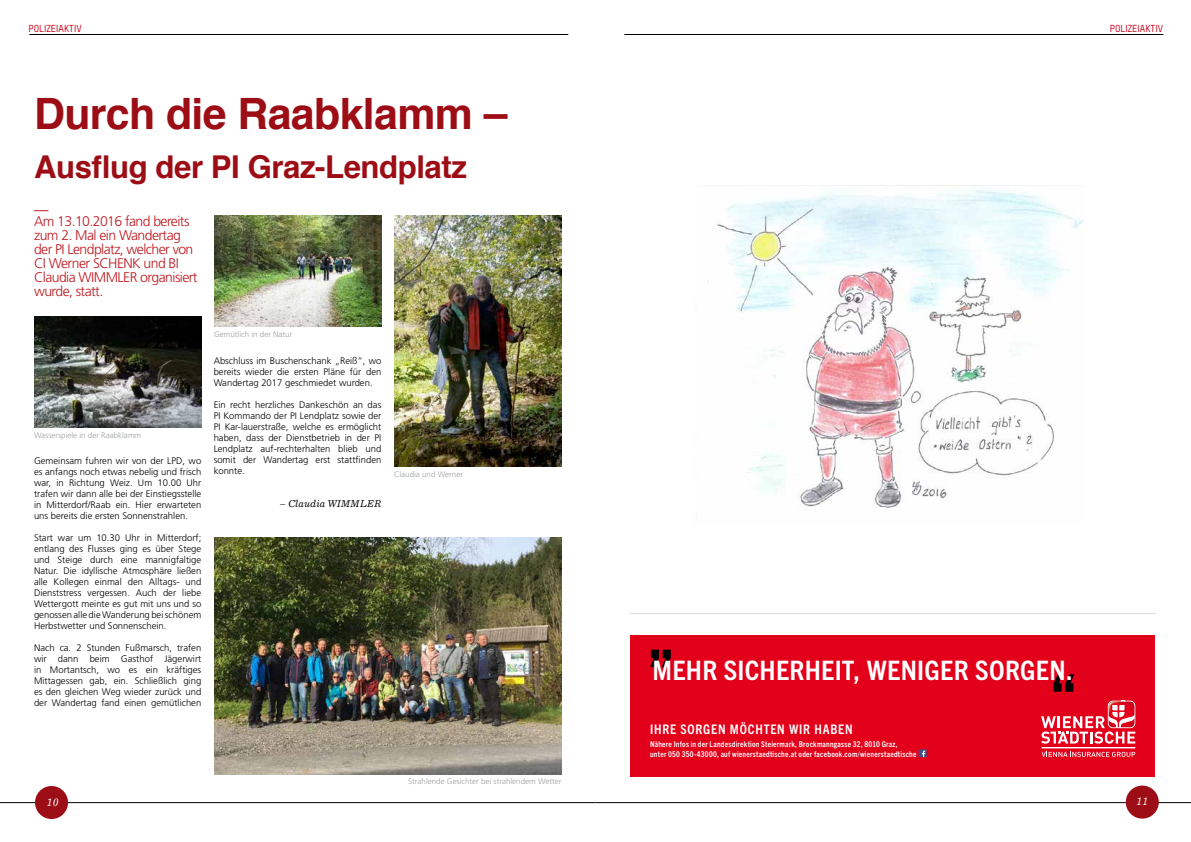
<style>
.page{position:relative;width:1191px;height:842px;background:#fff}
.page>*{position:absolute;margin:0;border:0;box-sizing:border-box;transform-origin:0 0}
.t1{font:700 43.2px "Helvetica";letter-spacing:-.015em;color:#9d0d15}
.t2{font:700 31.4px "Helvetica";letter-spacing:-.015em;color:#9d0d15}
.t3{font:700 condensed 26.9px "Trade Gothic Next LT Pro";letter-spacing:.005em;color:#fff;scale:1.06 1}
.t4{font:300 14px/14px "Frutiger LT Std";letter-spacing:-.04em;color:#be181e}
.t5{font:700 condensed 13.3px "Trade Gothic Next LT Pro";letter-spacing:.06em;color:#fff}
.t6{font:italic 11px "Excelsior LT Std";color:#fff}
.t7{font:500 10px "TSTARPRO";color:#cd071e}
.t8{font:italic 10px "Excelsior LT Std";color:#000}
.t9{font:300 9.5px/11px "Frutiger LT Std";color:#000;text-align:justify}
.t10{font:700 condensed 8px/9.5px "Trade Gothic Next LT Pro";letter-spacing:.03em;color:#fff}
.t11{font:300 8px "Frutiger LT Std";color:#9c9e9f}
</style>
<div class="page">
<hr style="left:595px;top:802px;width:596px;height:1px;background:#000">
<hr style="left:0;top:802px;width:595px;height:1px;background:#000">
<hr style="left:29px;top:34px;width:539px;height:1px;background:#000">
<hr style="left:624px;top:34px;width:539px;height:1px;background:#000">
<div style="left:35px;top:786px;width:33px;height:33px;background:#9d0d15;border-radius:50%"></div>
<div style="left:1125px;top:785px;width:33px;height:34px;background:#9d0d15;border-radius:50%"></div>
<svg style="left:34px;top:210px;width:14px;height:1px"></svg>
<hr style="left:629px;top:613px;width:526px;height:1px;background:#dddedf">
<div style="left:630px;top:635px;width:525px;height:141px;background:#e2001a"></div>
<svg style="left:1053px;top:674px;width:21px;height:18px"></svg>
<svg style="left:650px;top:650px;width:21px;height:17px"></svg>
<hr style="left:1041px;top:747px;width:94px;height:1px;background:#fff">
<svg style="left:1041px;top:752px;width:94px;height:5px"></svg>
<svg style="left:1041px;top:701px;width:94px;height:43px"></svg>
<div style="left:918px;top:749px;width:8px;height:8px;background:#365390"></div>
<svg style="left:922px;top:750px;width:3px;height:7px"></svg>
<img style="left:394px;top:215px;width:167px;height:251px">
<img style="left:34px;top:316px;width:167px;height:112px">
<img style="left:214px;top:215px;width:167px;height:112px">
<img style="left:214px;top:537px;width:347px;height:237px">
<img style="left:707px;top:190px;width:377px;height:318px">
<p class="t7" style="left:29px;top:22px;width:55px">POLIZEIAKTIV</p>
<p class="t7" style="left:1109px;top:22px;width:55px">POLIZEIAKTIV</p>
<h1 class="t1" style="left:34px;top:78px;width:475px">Durch die Raabklamm –</h1>
<h2 class="t2" style="left:34px;top:142px;width:434px">Ausflug der PI Graz-Lendplatz</h2>
<h3 class="t4" style="left:34px;top:214px;width:165px">Am 13.10.2016 fand bereits zum 2. Mal ein Wandertag der PI Lendplatz, welcher von<br>CI Werner SCHENK und BI<br>Claudia WIMMLER organisiert wurde, statt.</h3>
<p class="t11" style="left:34px;top:431px;width:109px">Wasserspiele in der Raabklamm</p>
<p class="t9" style="left:34px;top:455px;width:169px">Gemeinsam fuhren wir von der LPD, wo es anfangs noch etwas nebelig und frisch war, in Richtung Weiz. Um 10.00 Uhr trafen wir dann alle bei der Einstiegsstelle in Mitterdorf/Raab ein. Hier erwarteten uns bereits die ersten Sonnenstrahlen.</p>
<p class="t9" style="left:34px;top:532px;width:169px">Start war um 10.30 Uhr in Mitterdorf; entlang des Flusses ging es über Stege und Steige durch eine mannigfaltige Natur. Die idyllische Atmosphäre ließen alle Kollegen einmal den Alltags- und Dienststress vergessen. Auch der liebe Wettergott meinte es gut mit uns und so genossen alle die Wanderung bei schönem Herbstwetter und Sonnenschein.</p>
<p class="t9" style="left:34px;top:642px;width:169px">Nach ca. 2 Stunden Fußmarsch, trafen wir dann beim Gasthof Jägerwirt in Mortantsch, wo es ein kräftiges Mittagessen gab, ein. Schließlich ging es den gleichen Weg wieder zurück und der Wandertag fand einen gemütlichen</p>
<p class="t11" style="left:214px;top:329px;width:80px">Gemütlich in der Natur</p>
<p class="t9" style="left:214px;top:356px;width:169px">Abschluss im Buschenschank „Reiß“, wo bereits wieder die ersten Pläne für den Wandertag 2017 geschmiedet wurden.</p>
<p class="t9" style="left:214px;top:400px;width:169px">Ein recht herzliches Dankeschön an das PI Kommando der PI Lendplatz sowie der PI Kar-lauerstraße, welche es ermöglicht haben, dass der Dienstbetrieb in der PI Lendplatz auf-rechterhalten blieb und somit der Wandertag erst stattfinden konnte.</p>
<p class="t8" style="left:280px;top:498px;width:103px">– Claudia WIMMLER</p>
<p class="t11" style="left:394px;top:469px;width:70px">Claudia und Werner</p>
<p class="t11" style="left:408px;top:777px;width:155px">Strahlende Gesichter bei strahlendem Wetter</p>
<h3 class="t3" style="left:652px;top:652px;width:398px">MEHR SICHERHEIT, WENIGER SORGEN.</h3>
<h3 class="t5" style="left:650px;top:720px;width:204px">IHRE SORGEN MÖCHTEN WIR HABEN</h3>
<p class="t10" style="left:650px;top:739px;width:268px">Nähere Infos in der Landesdirektion Steiermark, Brockmanngasse 32, 8010 Graz,<br>unter 050 350-43000, auf wienerstaedtische.at oder facebook.com/wienerstaedtische</p>
<p class="t6" style="left:46px;top:796px;width:14px">10</p>
<p class="t6" style="left:1136px;top:795px;width:14px">11</p>
</div>
